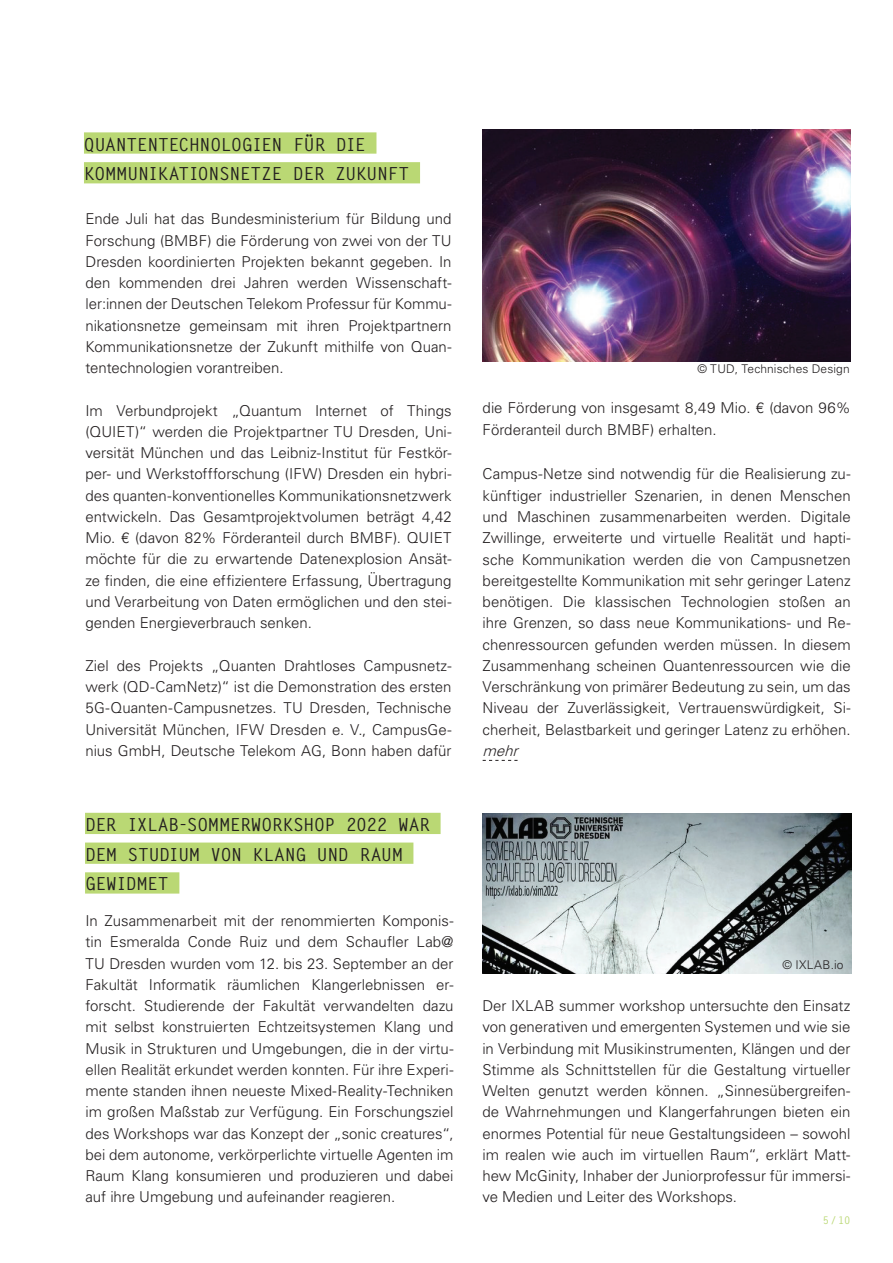
<style>
.page{position:relative;width:893px;height:1263px;background:#fff}
.page>*{position:absolute;margin:0;border:0;box-sizing:border-box;transform-origin:0 0}
.Überschrift_2{font:700 18px/29.7px "Letter Gothic Std";letter-spacing:-.015em;color:#231f20}
.Überschrift_2-2{font:300 15px/21.3px "Univers LT Std";color:#231f20;text-align:justify}
.t1{font:italic 300 15px "Univers LT Std";color:#231f20}
.Überschrift_2-3{font:300 12px "Univers LT Std";letter-spacing:.01em;color:#231f20}
.t2{font:700 10.5px "Letter Gothic Std";color:#bad874}
</style>
<div class="page">
<div style="left:84px;top:132px;width:292px;height:22px;background:#bad874"></div>
<div style="left:84px;top:162px;width:336px;height:21px;background:#bad874"></div>
<svg style="left:483px;top:760px;width:35px;height:1px"></svg>
<img style="left:483px;top:130px;width:367px;height:231px">
<div style="left:85px;top:813px;width:356px;height:21px;background:#bad874"></div>
<div style="left:85px;top:842px;width:328px;height:22px;background:#bad874"></div>
<div style="left:85px;top:872px;width:94px;height:21px;background:#bad874"></div>
<img style="left:483px;top:813px;width:368px;height:160px">
<h2 class="Überschrift_2" style="left:84px;top:129px;width:327px">QUANTENTECHNOLOGIEN FÜR DIE<br>KOMMUNIKATIONSNETZE DER ZUKUNFT</h2>
<h2 class="Überschrift_2-2" style="left:85px;top:208px;width:368px">Ende Juli hat das Bundesministerium für Bildung und Forschung (BMBF) die Förderung von zwei von der TU Dresden koordinierten Projekten bekannt gegeben. In den kommenden drei Jahren werden Wissenschaft&shy;ler:innen der Deutschen Telekom Professur für Kommu&shy;nikationsnetze gemeinsam mit ihren Projektpartnern Kommunikationsnetze der Zukunft mithilfe von Quan&shy;tentechnologien vorantreiben.</h2>
<h2 class="Überschrift_2-2" style="left:85px;top:400px;width:368px">Im Verbundprojekt „Quantum Internet of Things (QUIET)“ werden die Projektpartner TU Dresden, Uni&shy;versität München und das Leibniz-Institut für Festkör&shy;per- und Werkstoffforschung (IFW) Dresden ein hybri&shy;des quanten-konventionelles Kommunikationsnetzwerk entwickeln. Das Gesamtprojektvolumen beträgt 4,42<br>Mio. € (davon 82% Förderanteil durch BMBF). QUIET möchte für die zu erwartende Datenexplosion Ansät&shy;ze finden, die eine effizientere Erfassung, Übertragung und Verarbeitung von Daten ermöglichen und den stei&shy;genden Energieverbrauch senken.</h2>
<h2 class="Überschrift_2-2" style="left:85px;top:655px;width:368px">Ziel des Projekts „Quanten Drahtloses Campusnetz&shy;werk (QD-CamNetz)“ ist die Demonstration des ersten 5G-Quanten-Campusnetzes. TU Dresden, Technische Universität München, IFW Dresden e. V., CampusGe&shy;nius GmbH, Deutsche Telekom AG, Bonn haben dafür</h2>
<h2 class="Überschrift_2" style="left:85px;top:810px;width:346px">DER IXLAB-SOMMERWORKSHOP 2022 WAR<br>DEM STUDIUM VON KLANG UND RAUM<br>GEWIDMET</h2>
<h2 class="Überschrift_2-2" style="left:85px;top:910px;width:370px">In Zusammenarbeit mit der renommierten Komponis&shy;tin Esmeralda Conde Ruiz und dem Schaufler Lab@ TU Dresden wurden vom 12. bis 23. September an der Fakultät Informatik räumlichen Klangerlebnissen er&shy;forscht. Studierende der Fakultät verwandelten dazu mit selbst konstruierten Echtzeitsystemen Klang und Musik in Strukturen und Umgebungen, die in der virtu&shy;ellen Realität erkundet werden konnten. Für ihre Experi&shy;mente standen ihnen neueste Mixed-Reality-Techniken im großen Maßstab zur Verfügung. Ein Forschungsziel des Workshops war das Konzept der „sonic creatures“, bei dem autonome, verkörperlichte virtuelle Agenten im Raum Klang konsumieren und produzieren und dabei auf ihre Umgebung und aufeinander reagieren.</h2>
<p class="Überschrift_2-3" style="left:697px;top:362px;width:154px">© TUD, Technisches Design</p>
<h2 class="Überschrift_2-2" style="left:483px;top:397px;width:370px">die Förderung von insgesamt 8,49 Mio. € (davon 96%<br>Förderanteil durch BMBF) erhalten.</h2>
<h2 class="Überschrift_2-2" style="left:483px;top:463px;width:370px">Campus-Netze sind notwendig für die Realisierung zu&shy;künftiger industrieller Szenarien, in denen Menschen und Maschinen zusammenarbeiten werden. Digitale Zwillinge, erweiterte und virtuelle Realität und hapti&shy;sche Kommunikation werden die von Campusnetzen bereitgestellte Kommunikation mit sehr geringer Latenz benötigen. Die klassischen Technologien stoßen an ihre Grenzen, so dass neue Kommunikations- und Re&shy;chenressourcen gefunden werden müssen. In diesem Zusammenhang scheinen Quantenressourcen wie die Verschränkung von primärer Bedeutung zu sein, um das Niveau der Zuverlässigkeit, Vertrauenswürdigkeit, Si&shy;cherheit, Belastbarkeit und geringer Latenz zu erhöhen.</h2>
<p class="t1" style="left:483px;top:741px;width:42px">mehr</p>
<h2 class="Überschrift_2-3" style="left:782px;top:957px;width:63px">© IXLAB.io</h2>
<p class="Überschrift_2-2" style="left:482px;top:995px;width:370px">Der IXLAB summer workshop untersuchte den Einsatz von generativen und emergenten Systemen und wie sie in Verbindung mit Musikinstrumenten, Klängen und der Stimme als Schnittstellen für die Gestaltung virtueller Welten genutzt werden können. „Sinnesübergreifen&shy;de Wahrnehmungen und Klangerfahrungen bieten ein enormes Potential für neue Gestaltungsideen – sowohl im realen wie auch im virtuellen Raum“, erklärt Matt&shy;hew McGinity, Inhaber der Juniorprofessur für immersi&shy;ve Medien und Leiter des Workshops.</p>
<p class="t2" style="left:823px;top:1213px;width:29px">5/10</p>
</div>
